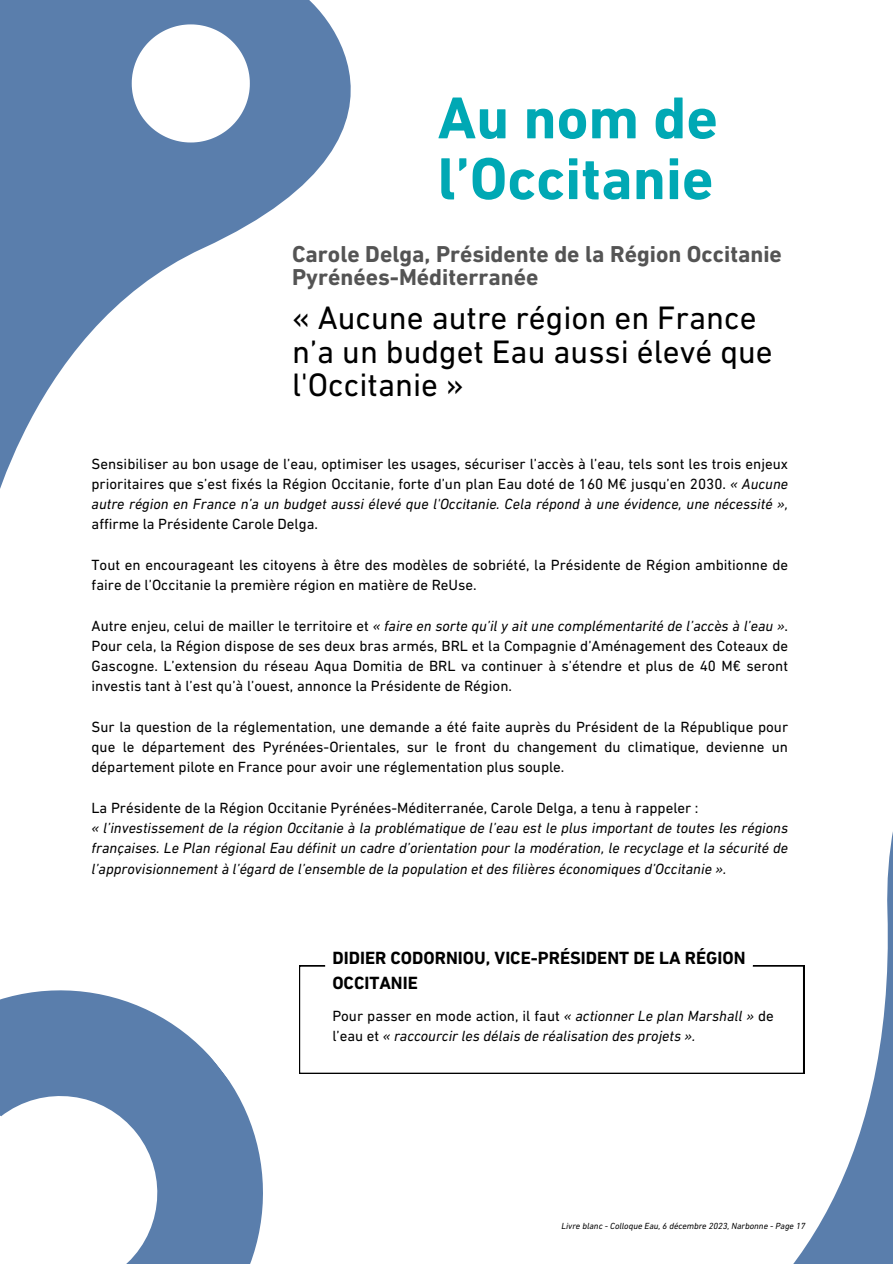
<style>
.page{position:relative;width:893px;height:1264px;background:#fff}
.page>*{position:absolute;margin:0;border:0;box-sizing:border-box;transform-origin:0 0}
.t1{font:700 60px/60.8px "DIN Next LT Pro";color:#00a8b4}
.t2{font:33px/33.8px "DIN Next LT Pro";color:#000}
.t3{font:700 23.4px/23.7px "DIN Next LT Pro";color:#545454}
.t4{font:700 18px/24.8px "DIN Next LT Pro";color:#000}
.t5{font:15px/20.2px "DIN Next LT Pro";color:#000;text-align:justify}
.t6{font:italic 15px/20.2px "DIN Next LT Pro";color:#000;text-align:justify}
.t7{font:italic 9px "DIN Next LT Pro";color:#000}
.s1{font-style:italic}
.s2{font-style:normal}
</style>
<div class="page">
<svg style="left:425px;top:837px;width:467px;height:426px"></svg>
<svg style="left:0;top:0;width:351px;height:489px;fill:#5a7eac"></svg>
<svg style="left:132px;top:24px;width:118px;height:118px"></svg>
<svg style="left:0;top:990px;width:345px;height:273px"></svg>
<svg style="left:299px;top:965px;width:505px;height:108px"></svg>
<svg style="left:325px;top:946px;width:427px;height:50px"></svg>
<h1 class="t1" style="left:437px;top:93px;width:282px">Au nom de l’Occitanie</h1>
<h3 class="t3" style="left:292px;top:244px;width:491px">Carole Delga, Présidente de la Région Occitanie<br>Pyrénées-Méditerranée</h3>
<h2 class="t2" style="left:292px;top:303px;width:482px">« Aucune autre région en France n’a un budget Eau aussi élevé que l'Occitanie »</h2>
<p class="t5" style="left:92px;top:454px;width:698px">Sensibiliser au bon usage de l’eau, optimiser les usages, sécuriser l’accès à l’eau, tels sont les trois enjeux prioritaires que s’est fixés la Région Occitanie, forte d’un plan Eau doté de 160 M€ jusqu’en 2030. <span class="s1">« Aucune autre région en France n’a un budget aussi élevé que l'Occitanie. Cela répond à une évidence, une nécessité »,</span></p>
<p class="t5" style="left:92px;top:515px;width:228px">affirme la Présidente Carole Delga.</p>
<p class="t5" style="left:92px;top:556px;width:698px">Tout en encourageant les citoyens à être des modèles de sobriété, la Présidente de Région ambitionne de faire de l’Occitanie la première région en matière de ReUse.</p>
<p class="t5" style="left:92px;top:616px;width:698px">Autre enjeu, celui de mailler le territoire et <span class="s1">« faire en sorte qu’il y ait une complémentarité de l’accès à l’eau »</span>.<br>Pour cela, la Région dispose de ses deux bras armés, BRL et la Compagnie d’Aménagement des Coteaux de Gascogne. L’extension du réseau Aqua Domitia de BRL va continuer à s’étendre et plus de 40 M€ seront investis tant à l’est qu’à l’ouest, annonce la Présidente de Région.</p>
<p class="t5" style="left:92px;top:718px;width:698px">Sur la question de la réglementation, une demande a été faite auprès du Président de la République pour que le département des Pyrénées-Orientales, sur le front du changement du climatique, devienne un département pilote en France pour avoir une réglementation plus souple.</p>
<p class="t5" style="left:92px;top:799px;width:608px">La Présidente de la Région Occitanie Pyrénées-Méditerranée, Carole Delga, a tenu à rappeler :</p>
<p class="t6" style="left:92px;top:819px;width:698px">« l’investissement de la région Occitanie à la problématique de l’eau est le plus important de toutes les régions françaises. Le Plan régional Eau définit un cadre d’orientation pour la modération, le recyclage et la sécurité de l’approvisionnement à l’égard de l’ensemble de la population et des filières économiques d’Occitanie ».</p>
<p class="t4" style="left:332px;top:946px;width:415px">DIDIER CODORNIOU, VICE-PRÉSIDENT DE LA RÉGION<br>OCCITANIE</p>
<p class="t6" style="left:332px;top:1006px;width:443px"><span class="s2">Pour passer en mode action, il faut</span> « actionner Le plan Marshall » <span class="s2">de l’eau et</span> « raccourcir les délais de réalisation des projets ».</p>
<p class="t7" style="left:561px;top:1222px;width:245px">Livre blanc - Colloque Eau, 6 décembre 2023, Narbonne - Page 17</p>
</div>
